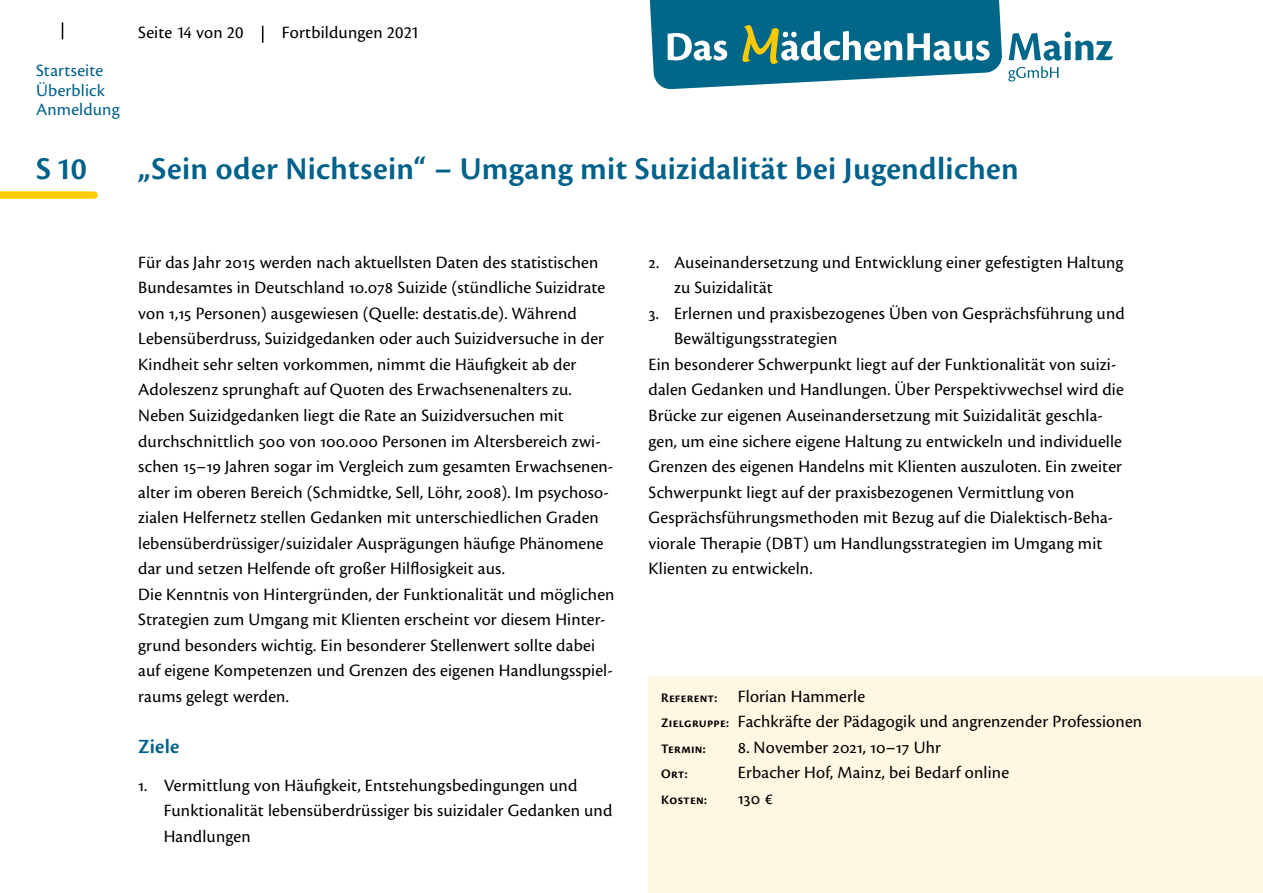
<style>
.page{position:relative;width:1263px;height:893px;background:#fff}
.page>*{position:absolute;margin:0;border:0;box-sizing:border-box;transform-origin:0 0}
.Ü1{font:600 33px "Cronos Pro";letter-spacing:.01em;color:#00618a}
.Ü2{font:600 21px "Cronos Pro";color:#00618a}
.Text{font:18px/25.5px "Cronos Pro";letter-spacing:.01em;color:#000}
.Text_Aufzählung{font:18px/25.5px "Cronos Pro";letter-spacing:.01em;color:#000}
.Text_Tabs{font:18px "Cronos Pro";letter-spacing:.01em;color:#000}
.t1{font:18px/19.5px "Cronos Pro";letter-spacing:.01em;color:#00618a}
.Text_Tabs-2{font:600 13.5px "Cronos Pro";letter-spacing:.02em;color:#000}
.s1{font-weight:600;font-size:13.5px}
</style>
<div class="page">
<svg style="left:262px;top:26px;width:1px;height:17px"></svg>
<svg style="left:62px;top:22px;width:1px;height:17px"></svg>
<svg style="left:649px;top:0;width:353px;height:89px"></svg>
<svg style="left:1008px;top:32px;width:105px;height:50px"></svg>
<div style="left:648px;top:676px;width:615px;height:217px;background:#fff7e2"></div>
<div style="left:0;top:191px;width:94px;height:8px;background:#fc0"></div>
<p class="Text" style="left:138px;top:20px;width:107px">Seite 14 von 20</p>
<p class="Text" style="left:282px;top:20px;width:139px">Fortbildungen 2021</p>
<p class="t1" style="left:36px;top:61px;width:85px">Startseite<br>Überblick<br>Anmeldung</p>
<p class="Ü1" style="left:36px;top:149px;width:52px">S10</p>
<p class="Ü1" style="left:138px;top:149px;width:882px">„Sein oder Nichtsein“ – Umgang mit Suizidalität bei Jugendlichen</p>
<p class="Text" style="left:138px;top:250px;width:469px">Für das Jahr 2015 werden nach aktuellsten Daten des statistischen Bundesamtes in Deutschland 10.078 Suizide (stündliche Suizidrate von 1,15 Personen) ausgewiesen (Quelle: destatis.de). Während Lebensüberdruss, Suizidgedanken oder auch Suizidversuche in der Kindheit sehr selten vorkommen, nimmt die Häufigkeit ab der Adoleszenz sprunghaft auf Quoten des Erwachsenenalters zu.</p>
<p class="Text" style="left:138px;top:403px;width:477px">Neben Suizidgedanken liegt die Rate an Suizidversuchen mit durchschnittlich 500 von 100.000 Personen im Altersbereich zwi&shy;schen 15–19 Jahren sogar im Vergleich zum gesamten Erwachsenen&shy;alter im oberen Bereich (Schmidtke, Sell, Löhr, 2008). Im psychoso&shy;zialen Helfernetz stellen Gedanken mit unterschiedlichen Graden lebensüberdrüssiger/suizidaler Ausprägungen häufige Phänomene dar und setzen Helfende oft großer Hilflosigkeit aus.</p>
<p class="Text" style="left:138px;top:581px;width:478px">Die Kenntnis von Hintergründen, der Funktionalität und möglichen Strategien zum Umgang mit Klienten erscheint vor diesem Hinter&shy;grund besonders wichtig. Ein besonderer Stellenwert sollte dabei auf eigene Kompetenzen und Grenzen des eigenen Handlungsspiel&shy;raums gelegt werden.</p>
<p class="Ü2" style="left:138px;top:734px;width:43px">Ziele</p>
<p class="Text_Aufzählung" style="left:164px;top:773px;width:450px;text-indent:-26px">1. Vermittlung von Häufigkeit, Entstehungsbedingungen und<br>Funktionalität lebensüberdrüssiger bis suizidaler Gedanken und<br>Handlungen</p>
<p class="Text_Aufzählung" style="left:674px;top:250px;width:451px;text-indent:-26px">2. Auseinandersetzung und Entwicklung einer gefestigten Haltung zu Suizidalität</p>
<p class="Text_Aufzählung" style="left:674px;top:301px;width:452px;text-indent:-26px">3. Erlernen und praxisbezogenes Üben von Gesprächsführung und<br>Bewältigungsstrategien</p>
<p class="Text" style="left:648px;top:352px;width:477px">Ein besonderer Schwerpunkt liegt auf der Funktionalität von suizi&shy;dalen Gedanken und Handlungen. Über Perspektivwechsel wird die Brücke zur eigenen Auseinandersetzung mit Suizidalität geschla&shy;gen, um eine sichere eigene Haltung zu entwickeln und individuelle Grenzen des eigenen Handelns mit Klienten auszuloten. Ein zweiter Schwerpunkt liegt auf der praxisbezogenen Vermittlung von Gesprächsführungsmethoden mit Bezug auf die Dialektisch-Beha&shy;viorale Therapie (DBT) um Handlungsstrategien im Umgang mit Klienten zu entwickeln.</p>
<p class="Text_Tabs" style="left:661px;top:686px;width:205px"><span class="s1">Referent:</span> Florian Hammerle</p>
<p class="Text_Tabs" style="left:661px;top:711px;width:482px"><span class="s1">Zielgruppe:</span> Fachkräfte der Pädagogik und angrenzender Professionen</p>
<p class="Text_Tabs-2" style="left:661px;top:741px;width:46px">Termin:</p>
<p class="Text_Tabs" style="left:738px;top:737px;width:205px">8. November 2021, 10–17 Uhr</p>
<p class="Text_Tabs-2" style="left:661px;top:766px;width:28px">Ort:</p>
<p class="Text_Tabs" style="left:738px;top:762px;width:273px">Erbacher Hof, Mainz, bei Bedarf online</p>
<p class="Text_Tabs-2" style="left:661px;top:792px;width:47px">Kosten:</p>
<p class="Text_Tabs" style="left:738px;top:788px;width:37px">130 €</p>
</div>
